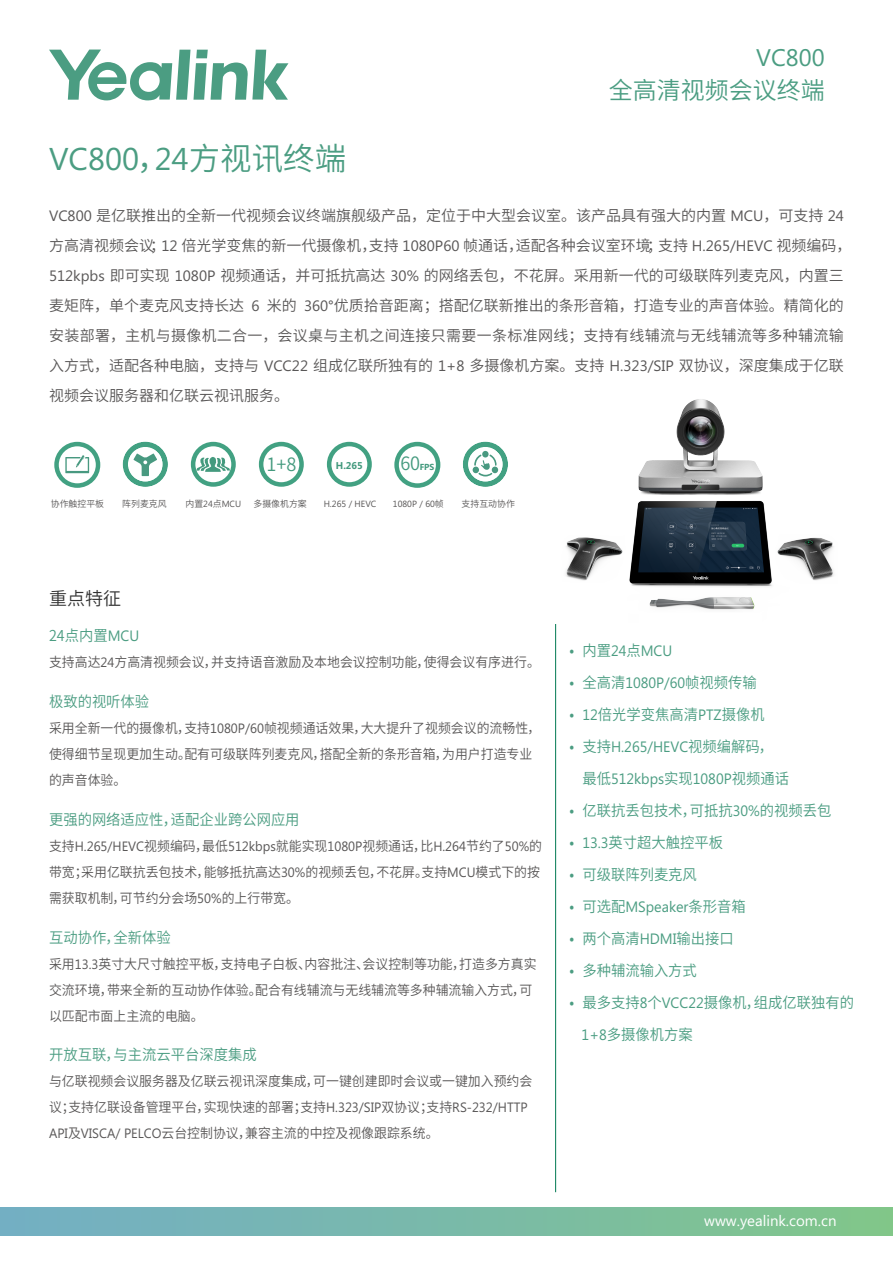
<style>
.page{position:relative;width:893px;height:1263px;background:#fff}
.page>*{position:absolute;margin:0;border:0;box-sizing:border-box;transform-origin:0 0}
.t1{font:31.5px "Microsoft Phags Pa";color:#4b9d82}
.t2{font:24px "Source Han Sans CN";color:#4b9d82}
.t3{font:24px "Microsoft Phags Pa";color:#4b9d82}
.t4{font:18.3px "Source Han Sans CN";color:#449a7e}
.t5{font:18px "Source Han Sans CN";color:#333}
.t6{font:15px/30px "Source Han Sans CN";color:#595757}
.t7{font:15px/32px "Source Han Sans CN";color:#4b9d82;scale:.95 1}
.t8{font:15px/32px "Microsoft Phags Pa";color:#4b9d82;scale:.95 1}
.t9{font:15px "Microsoft Phags Pa";color:#fff}
.t10{font:13.5px/26px "Source Han Sans CN";color:#595757;scale:.95 1}
.t11{font:13.5px "Microsoft Phags Pa";color:#595757;scale:.95 1}
.t12{font:700 9.9px "Microsoft Phags Pa";color:#449a7e}
.t13{font:9px "Microsoft Phags Pa";color:#595757}
.t14{font:9px "Source Han Sans CN";color:#595757}
.t15{font:700 8.7px "Microsoft Phags Pa";color:#449a7e}
.s1{font-family:"Source Han Sans CN"}
.s2{font-family:"Microsoft Phags Pa"}
.s3{font-family:"Source Han Sans CN";font-weight:400;font-size:18.3px}
</style>
<div class="page">
<hr style="left:555px;top:624px;width:1px;height:568px;background:#007851">
<div style="left:0;top:1207px;width:893px;height:28px;background:linear-gradient(to right,#73aec6,#81c68a)"></div>
<div style="left:394px;top:442px;width:46px;height:46px;border:4px solid #42a182;border-radius:50%"></div>
<div style="left:327px;top:442px;width:45px;height:45px;border:4px solid #42a182;border-radius:50%"></div>
<div style="left:259px;top:442px;width:45px;height:45px;border:4px solid #42a182;border-radius:50%"></div>
<div style="left:191px;top:442px;width:45px;height:45px;border:4px solid #42a182;border-radius:50%"></div>
<svg style="left:196px;top:457px;width:34px;height:15px"></svg>
<div style="left:54px;top:442px;width:46px;height:46px;border:4px solid #42a182;border-radius:50%"></div>
<svg style="left:65px;top:455px;width:24px;height:18px"></svg>
<svg style="left:122px;top:441px;width:46px;height:46px"></svg>
<svg style="left:463px;top:441px;width:45px;height:46px"></svg>
<img style="left:565px;top:399px;width:269px;height:211px">
<svg style="left:49px;top:50px;width:239px;height:50px"></svg>
<h1 class="t1" style="left:49px;top:137px;width:299px">VC800<span class="s1">，</span>24<span class="s1">方视讯终端</span></h1>
<h2 class="t3" style="left:756px;top:41px;width:70px">VC800</h2>
<h2 class="t2" style="left:609px;top:76px;width:217px">全高清视频会议终端</h2>
<p class="t6" style="left:49px;top:201px;width:804px"><span class="s2">VC800</span> 是亿联推出的全新一代视频会议终端旗舰级产品，定位于中大型会议室。该产品具有强大的内置 <span class="s2">MCU</span>，可支持 <span class="s2">24</span>方高清视频会议；<span class="s2">12</span> 倍光学变焦的新一代摄像机，支持 <span class="s2">1080P60</span> 帧通话，适配各种会议室环境；支持 <span class="s2">H.265/HEVC</span> 视频编码，<span class="s2">512kpbs</span> 即可实现 <span class="s2">1080P</span> 视频通话，并可抵抗高达 <span class="s2">30%</span> 的网络丢包，不花屏。采用新一代的可级联阵列麦克风，内置三麦矩阵，单个麦克风支持长达 <span class="s2">6</span> 米的 <span class="s2">360°</span>优质拾音距离；搭配亿联新推出的条形音箱，打造专业的声音体验。精简化的安装部署，主机与摄像机二合一，会议桌与主机之间连接只需要一条标准网线；支持有线辅流与无线辅流等多种辅流输入方式，适配各种电脑，支持与 <span class="s2">VCC22</span> 组成亿联所独有的 <span class="s2">1+8</span> 多摄像机方案。支持 <span class="s2">H.323/SIP</span> 双协议，深度集成于亿联视频会议服务器和亿联云视讯服务。</p>
<h3 class="t4" style="left:266px;top:454px;width:31px">1+8</h3>
<p class="t12" style="left:336px;top:458px;width:28px">H.265</p>
<p class="t15" style="left:401px;top:461px;width:35px"><span class="s3">60</span>FPS</p>
<p class="t14" style="left:51px;top:499px;width:55px">协作触控平板</p>
<p class="t13" style="left:185px;top:498px;width:57px"><span class="s1">内置</span>24<span class="s1">点</span>MCU</p>
<p class="t14" style="left:254px;top:499px;width:55px">多摄像机方案</p>
<p class="t13" style="left:324px;top:498px;width:54px">H.265 / HEVC</p>
<p class="t13" style="left:393px;top:498px;width:52px">1080P / 60<span class="s1">帧</span></p>
<p class="t14" style="left:122px;top:499px;width:46px">阵列麦克风</p>
<p class="t14" style="left:462px;top:499px;width:55px">支持互动协作</p>
<h3 class="t5" style="left:49px;top:589px;width:73px">重点特征</h3>
<p class="t7" style="left:49px;top:620px;width:96px">24点内置<span class="s2">MCU</span></p>
<p class="t10" style="left:49px;top:650px;width:518px">支持高达<span class="s2">24</span>方高清视频会议，并支持语音激励及本地会议控制功能，使得会议有序进行。</p>
<p class="t7" style="left:49px;top:686px;width:107px">极致的视听体验</p>
<p class="t10" style="left:49px;top:715px;width:519px">采用全新一代的摄像机，支持<span class="s2">1080P/60</span>帧视频通话效果，大大提升了视频会议的流畅性，使得细节呈现更加生动。配有可级联阵列麦克风，搭配全新的条形音箱，为用户打造专业的声音体验。</p>
<p class="t7" style="left:49px;top:804px;width:265px">更强的网络适应性，适配企业跨公网应用</p>
<p class="t11" style="left:49px;top:837px;width:520px"><span class="s1">支持</span>H.265/HEVC<span class="s1">视频编码，最低</span>512kbps<span class="s1">就能实现</span>1080P<span class="s1">视频通话，比</span>H.264<span class="s1">节约了</span>50%<span class="s1">的</span></p>
<p class="t10" style="left:49px;top:859px;width:518px">带宽；采用亿联抗丢包技术，能够抵抗高达<span class="s2">30%</span>的视频丢包，不花屏。支持<span class="s2">MCU</span>模式下的按需获取机制，可节约分会场<span class="s2">50%</span>的上行带宽。</p>
<p class="t7" style="left:49px;top:921px;width:130px">互动协作，全新体验</p>
<p class="t10" style="left:49px;top:951px;width:515px">采用<span class="s2">13.3</span>英寸大尺寸触控平板，支持电子白板、内容批注、会议控制等功能，打造多方真实交流环境，带来全新的互动协作体验。配合有线辅流与无线辅流等多种辅流输入方式，可以匹配市面上主流的电脑。</p>
<p class="t7" style="left:49px;top:1039px;width:220px">开放互联，与主流云平台深度集成</p>
<p class="t10" style="left:49px;top:1069px;width:510px">与亿联视频会议服务器及亿联云视讯深度集成，可一键创建即时会议或一键加入预约会议；支持亿联设备管理平台，实现快速的部署；支持<span class="s2">H.323/SIP</span>双协议；支持<span class="s2">RS-232/HTTP<br>API</span>及<span class="s2">VISCA/ PELCO</span>云台控制协议，兼容主流的中控及视像跟踪系统。</p>
<p class="t8" style="left:570px;top:634px;width:110px"><span class="s1">• 内置</span>24<span class="s1">点</span>MCU</p>
<p class="t7" style="left:570px;top:667px;width:199px">• 全高清<span class="s2">1080P/60</span>帧视频传输</p>
<p class="t7" style="left:570px;top:699px;width:207px">• <span class="s2">12</span>倍光学变焦高清<span class="s2">PTZ</span>摄像机</p>
<p class="t8" style="left:582px;top:730px;width:219px;text-indent:-13px"><span class="s1">• 支持</span>H.265/HEVC<span class="s1">视频编解码，最低</span>512kbps<span class="s1">实现</span>1080P<span class="s1">视频通话</span></p>
<p class="t7" style="left:570px;top:795px;width:277px">• 亿联抗丢包技术，可抵抗<span class="s2">30%</span>的视频丢包</p>
<p class="t7" style="left:570px;top:827px;width:163px">• <span class="s2">13.3</span>英寸超大触控平板</p>
<p class="t7" style="left:570px;top:859px;width:136px">• 可级联阵列麦克风</p>
<p class="t7" style="left:570px;top:891px;width:187px">• 可选配<span class="s2">MSpeaker</span>条形音箱</p>
<p class="t7" style="left:570px;top:923px;width:174px">• 两个高清<span class="s2">HDMI</span>输出接口</p>
<p class="t7" style="left:570px;top:955px;width:136px">• 多种辅流输入方式</p>
<p class="t7" style="left:582px;top:987px;width:288px;text-indent:-12px">• 最多支持<span class="s2">8</span>个<span class="s2">VCC22</span>摄像机，组成亿联独有的<br><span class="s2">1+8</span>多摄像机方案</p>
<p class="t9" style="left:704px;top:1211px;width:134px">www.yealink.com.cn</p>
</div>
